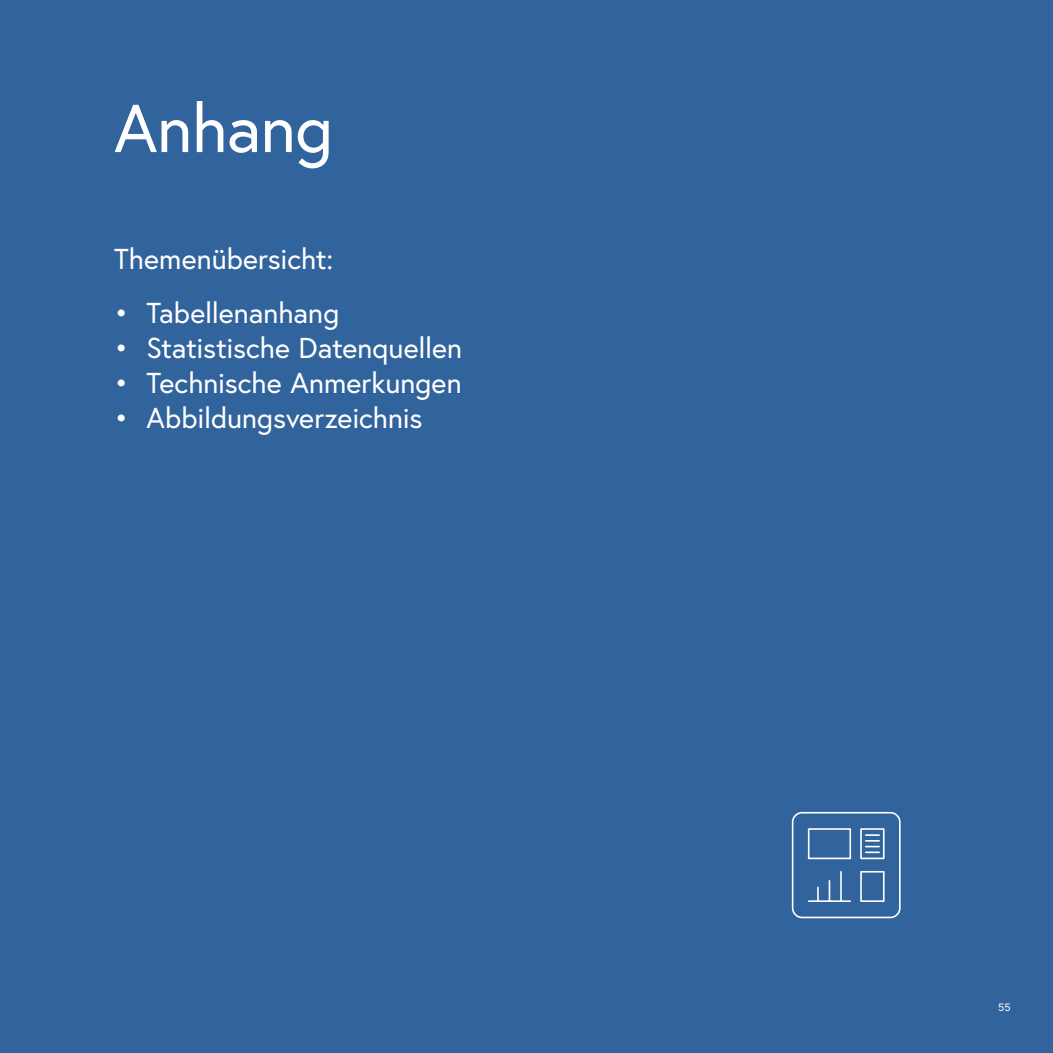
<style>
.page{position:relative;width:1053px;height:1053px;background:#fff}
.page>*{position:absolute;margin:0;border:0;box-sizing:border-box;transform-origin:0 0}
.h1_Trennerseite{font:67.5px "Europa Austria";letter-spacing:-.01em;color:#fff}
.p_Trennerseite{font:28.75px "Europa Austria";letter-spacing:-.005em;color:#fff}
.t1{font:10.62px "Europa Austria";color:#fff}
</style>
<div class="page">
<div style="left:0;top:0;width:1052px;height:1052px;background:#31639d"></div>
<svg style="left:791px;top:811px;width:110px;height:108px"></svg>
<h1 class="h1_Trennerseite" style="left:114px;top:85px;width:220px">Anhang</h1>
<p class="p_Trennerseite" style="left:114px;top:240px;width:221px">Themenübersicht:</p>
<p class="p_Trennerseite" style="left:114px;top:295px;width:227px">• Tabellenanhang</p>
<p class="p_Trennerseite" style="left:114px;top:330px;width:349px">• Statistische Datenquellen</p>
<p class="p_Trennerseite" style="left:114px;top:365px;width:349px">• Technische Anmerkungen</p>
<p class="p_Trennerseite" style="left:114px;top:400px;width:310px">• Abbildungsverzeichnis</p>
<p class="t1" style="left:998px;top:1000px;width:14px">55</p>
</div>
